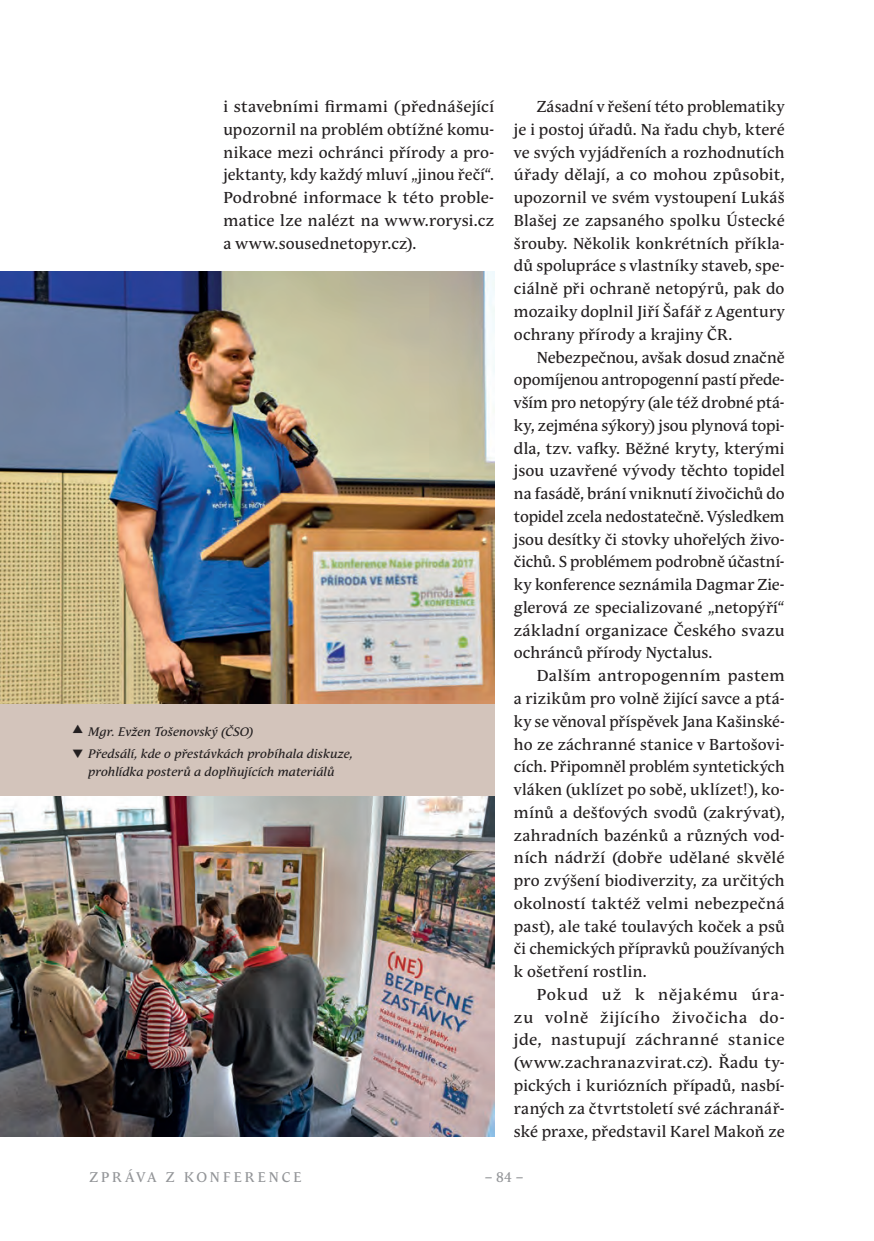
<style>
.page{position:relative;width:874px;height:1241px;background:#fff}
.page>*{position:absolute;margin:0;border:0;box-sizing:border-box;transform-origin:0 0}
.text{font:15.75px/22.8px "Andulka Text Pro";letter-spacing:.015em;color:#231f20;text-align:justify}
.téma{font:14px "Andulka Text Pro";letter-spacing:.21em;color:#939598}
.popiska{font:italic 12.25px/17.5px "Andulka Text Pro";letter-spacing:.01em;color:#231f20}
</style>
<div class="page">
<img style="left:0;top:271px;width:494px;height:433px">
<img style="left:0;top:795px;width:494px;height:341px">
<div style="left:0;top:704px;width:494px;height:91px;background:#d3c4bb"></div>
<p class="text" style="left:223px;top:95px;width:272px">i stavebními firmami (přednášející upozornil na problém obtížné komu&shy;nikace mezi ochránci přírody a pro&shy;jektanty, kdy každý mluví „jinou řečí“.<br>Podrobné informace k této proble&shy;matice lze nalézt na www.rorysi.cz a www.sousednetopyr.cz).</p>
<p class="popiska" style="left:88px;top:722px;width:167px">Mgr. Evžen Tošenovský (ČSO)</p>
<p class="popiska" style="left:88px;top:745px;width:266px">Předsálí, kde o přestávkách probíhala diskuze, prohlídka posterů a doplňujících materiálů</p>
<p class="text" style="left:513px;top:95px;width:272px;text-indent:23px">Zásadní v řešení této problematiky je i postoj úřadů. Na řadu chyb, které ve svých vyjádřeních a rozhodnutích úřady dělají, a co mohou způsobit, upozornil ve svém vystoupení Lukáš Blašej ze zapsaného spolku Ústecké šrouby. Několik konkrétních příkla&shy;dů spolupráce s vlastníky staveb, spe&shy;ciálně při ochraně netopýrů, pak do mozaiky doplnil Jiří Šafář z Agentury ochrany přírody a krajiny ČR.</p>
<p class="text" style="left:513px;top:346px;width:272px;text-indent:23px">Nebezpečnou, avšak dosud značně opomíjenou antropogenní pastí přede&shy;vším pro netopýry (ale též drobné ptá&shy;ky, zejména sýkory) jsou plynová topi&shy;dla, tzv. vafky. Běžné kryty, kterými jsou uzavřené vývody těchto topidel na fasádě, brání vniknutí živočichů do topidel zcela nedostatečně. Výsledkem jsou desítky či stovky uhořelých živo&shy;čichů. S problémem podrobně účastní&shy;ky konference seznámila Dagmar Zie&shy;glerová ze specializované „netopýří“ základní organizace Českého svazu ochránců přírody Nyctalus.</p>
<p class="text" style="left:513px;top:664px;width:272px;text-indent:23px">Dalším antropogenním pastem a rizikům pro volně žijící savce a ptá&shy;ky se věnoval příspěvek Jana Kašinské&shy;ho ze záchranné stanice v Bartošovi&shy;cích. Připomněl problém syntetických vláken (uklízet po sobě, uklízet!), ko&shy;mínů a dešťových svodů (zakrývat), zahradních bazénků a různých vod&shy;ních nádrží (dobře udělané skvělé pro zvýšení biodiverzity, za určitých okolností taktéž velmi nebezpečná past), ale také toulavých koček a psů či chemických přípravků používaných k ošetření rostlin.</p>
<p class="text" style="left:513px;top:983px;width:272px;text-indent:23px">Pokud už k nějakému úra&shy;zu volně žijícího živočicha do&shy;jde, nastupují záchranné stanice (www.zachranazvirat.cz). Řadu ty&shy;pických i kuriózních případů, nasbí&shy;raných za čtvrtstoletí své záchranář&shy;ské praxe, představil Karel Makoň ze</p>
<p class="téma" style="left:89px;top:1168px;width:213px">ZPRÁVA Z KONFERENCE</p>
<p class="téma" style="left:484px;top:1168px;width:40px">– 84 –</p>
</div>
